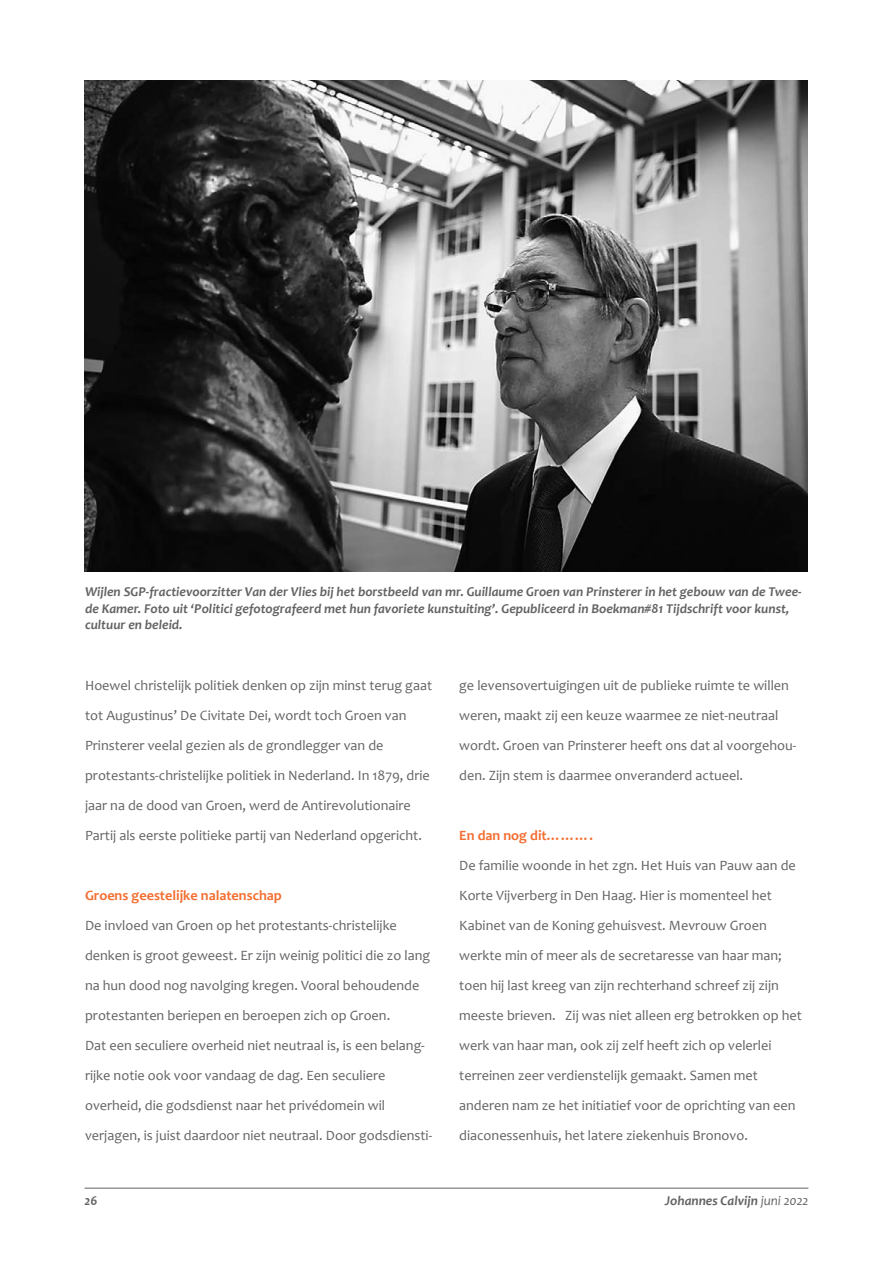
<style>
.page{position:relative;width:893px;height:1263px;background:#fff}
.page>*{position:absolute;margin:0;border:0;box-sizing:border-box;transform-origin:0 0}
.t1{font:14.25px/30px "Candara";color:#636366}
.t2{font:700 14.25px "Candara";color:#f36e31}
.t3{font:italic 700 13.5px/16.2px "Candara";color:#636366}
.s1{font-weight:400}
</style>
<div class="page">
<hr style="left:85px;top:1188px;width:723px;height:1px;background:#636366">
<img style="left:85px;top:81px;width:722px;height:490px">
<p class="t3" style="left:85px;top:584px;width:718px">Wijlen SGP-fractievoorzitter Van der Vlies bij het borstbeeld van mr. Guillaume Groen van Prinsterer in het gebouw van de Twee&shy;de Kamer. Foto uit ‘Politici gefotografeerd met hun favoriete kunstuiting’. Gepubliceerd in Boekman#81 Tijdschrift voor kunst, cultuur en beleid.</p>
<p class="t1" style="left:85px;top:670px;width:349px">Hoewel christelijk politiek denken op zijn minst terug gaat tot Augustinus’ De Civitate Dei, wordt toch Groen van Prinsterer veelal gezien als de grondlegger van de protestants-christelijke politiek in Nederland. In 1879, drie jaar na de dood van Groen, werd de Antirevolutionaire Partij als eerste politieke partij van Nederland opgericht.</p>
<p class="t2" style="left:85px;top:887px;width:198px">Groens geestelijke nalatenschap</p>
<p class="t1" style="left:85px;top:910px;width:349px">De invloed van Groen op het protestants-christelijke denken is groot geweest. Er zijn weinig politici die zo lang na hun dood nog navolging kregen. Vooral behoudende protestanten beriepen en beroepen zich op Groen.<br>Dat een seculiere overheid niet neutraal is, is een belang&shy;rijke notie ook voor vandaag de dag. Een seculiere overheid, die godsdienst naar het privédomein wil verjagen, is juist daardoor niet neutraal. Door godsdiensti-</p>
<p class="t1" style="left:459px;top:670px;width:339px">ge levensovertuigingen uit de publieke ruimte te willen weren, maakt zij een keuze waarmee ze niet-neutraal wordt. Groen van Prinsterer heeft ons dat al voorgehou&shy;den. Zijn stem is daarmee onveranderd actueel.</p>
<p class="t2" style="left:459px;top:827px;width:135px">En dan nog dit……….</p>
<p class="t1" style="left:459px;top:850px;width:344px">De familie woonde in het zgn. Het Huis van Pauw aan de Korte Vijverberg in Den Haag. Hier is momenteel het Kabinet van de Koning gehuisvest. Mevrouw Groen werkte min of meer als de secretaresse van haar man; toen hij last kreeg van zijn rechterhand schreef zij zijn meeste brieven. Zij was niet alleen erg betrokken op het werk van haar man, ook zij zelf heeft zich op velerlei terreinen zeer verdienstelijk gemaakt. Samen met anderen nam ze het initiatief voor de oprichting van een diaconessenhuis, het latere ziekenhuis Bronovo.</p>
<p class="t3" style="left:85px;top:1192px;width:15px">26</p>
<p class="t3" style="left:665px;top:1192px;width:145px">Johannes Calvijn <span class="s1">juni 2022</span></p>
</div>
